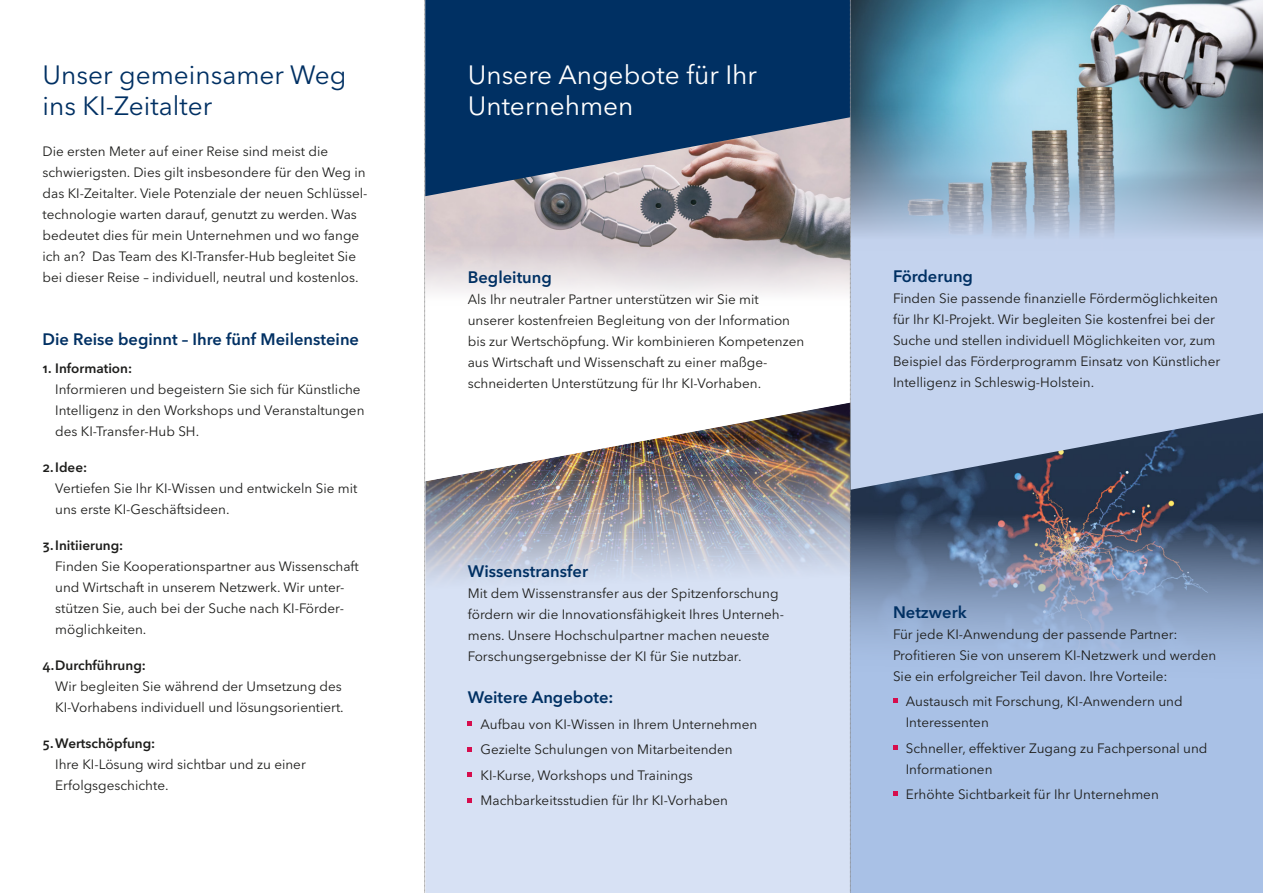
<style>
.page{position:relative;width:1263px;height:893px;background:#fff}
.page>*{position:absolute;margin:0;border:0;box-sizing:border-box;transform-origin:0 0}
.t1{font:26.25px/31.5px "Avenir Next LT Pro";color:#003063}
.t2{font:26.25px/31.5px "Avenir Next LT Pro";color:#fff}
.t3{font:600 16.5px "Avenir Next LT Pro";color:#003063}
.t4{font:13.5px/21px "Avenir Next LT Pro";color:#1d1d1b}
.t5{font:600 13.5px "Avenir Next LT Pro";color:#1d1d1b}
</style>
<div class="page">
<div style="left:426px;top:613px;width:424px;height:280px;background:#d7e1f4"></div>
<img style="left:426px;top:481px;width:424px;height:132px">
<div style="left:850px;top:409px;width:413px;height:484px;background:#a9c1e6"></div>
<img style="left:851px;top:490px;width:412px;height:209px">
<img style="left:428px;top:305px;width:422px;height:176px">
<img style="left:426px;top:196px;width:424px;height:107px">
<svg style="left:851px;top:251px;width:412px;height:239px;background:#abbad4"></svg>
<img style="left:851px;top:0;width:412px;height:251px">
<svg style="left:426px;top:0;width:424px;height:196px;background:#254971"></svg>
<svg style="left:893px;top:699px;width:4px;height:4px"></svg>
<svg style="left:893px;top:745px;width:4px;height:5px"></svg>
<svg style="left:893px;top:792px;width:4px;height:4px"></svg>
<svg style="left:468px;top:721px;width:4px;height:5px"></svg>
<svg style="left:468px;top:747px;width:4px;height:4px"></svg>
<svg style="left:468px;top:772px;width:4px;height:5px"></svg>
<svg style="left:468px;top:798px;width:4px;height:4px"></svg>
<svg style="left:424px;top:0;width:2px;height:893px;background:#bfc3c9"></svg>
<svg style="left:850px;top:0;width:1px;height:893px"></svg>
<h1 class="t1" style="left:43px;top:59px;width:305px">Unser gemeinsamer Weg ins KI-Zeitalter</h1>
<p class="t4" style="left:43px;top:140px;width:327px">Die ersten Meter auf einer Reise sind meist die schwierigsten. Dies gilt insbesondere für den Weg in das KI-Zeitalter. Viele Potenziale der neuen Schlüssel&shy;technologie warten darauf, genutzt zu werden. Was bedeutet dies für mein Unternehmen und wo fange ich an? Das Team des KI-Transfer-Hub begleitet Sie bei dieser Reise – individuell, neutral und kostenlos.</p>
<p class="t3" style="left:43px;top:329px;width:318px">Die Reise beginnt – Ihre fünf Meilensteine</p>
<p class="t5" style="left:43px;top:360px;width:91px">1. Information:</p>
<p class="t4" style="left:55px;top:379px;width:311px">Informieren und begeistern Sie sich für Künstliche<br>Intelligenz in den Workshops und Veranstaltungen des KI-Transfer-Hub SH.</p>
<p class="t5" style="left:43px;top:459px;width:46px">2.Idee:</p>
<p class="t4" style="left:55px;top:478px;width:304px">Vertiefen Sie Ihr KI-Wissen und entwickeln Sie mit uns erste KI-Geschäftsideen.</p>
<p class="t5" style="left:43px;top:537px;width:82px">3.Initiierung:</p>
<p class="t4" style="left:55px;top:556px;width:305px">Finden Sie Kooperationspartner aus Wissenschaft und Wirtschaft in unserem Netzwerk. Wir unter&shy;stützen Sie, auch bei der Suche nach KI-Förder&shy;möglichkeiten.</p>
<p class="t5" style="left:43px;top:657px;width:105px">4.Durchführung:</p>
<p class="t4" style="left:55px;top:676px;width:290px">Wir begleiten Sie während der Umsetzung des<br>KI-Vorhabens individuell und lösungsorientiert.</p>
<p class="t5" style="left:43px;top:735px;width:114px">5.Wertschöpfung:</p>
<p class="t4" style="left:55px;top:754px;width:252px">Ihre KI-Lösung wird sichtbar und zu einer<br>Erfolgsgeschichte.</p>
<h1 class="t2" style="left:468px;top:59px;width:291px">Unsere Angebote für Ihr<br>Unternehmen</h1>
<p class="t3" style="left:468px;top:267px;width:86px">Begleitung</p>
<p class="t4" style="left:468px;top:289px;width:338px">Als Ihr neutraler Partner unterstützen wir Sie mit unserer kostenfreien Begleitung von der Information bis zur Wertschöpfung. Wir kombinieren Kompetenzen aus Wirtschaft und Wissenschaft zu einer maßge&shy;schneiderten Unterstützung für Ihr KI-Vorhaben.</p>
<p class="t3" style="left:468px;top:561px;width:122px">Wissenstransfer</p>
<p class="t4" style="left:468px;top:583px;width:318px">Mit dem Wissenstransfer aus der Spitzenforschung fördern wir die Innovationsfähigkeit Ihres Unterneh&shy;mens. Unsere Hochschulpartner machen neueste Forschungsergebnisse der KI für Sie nutzbar.</p>
<p class="t3" style="left:468px;top:687px;width:147px">Weitere Angebote:</p>
<p class="t4" style="left:480px;top:711px;width:278px;line-height:25.5px">Aufbau von KI-Wissen in Ihrem Unternehmen Gezielte Schulungen von Mitarbeitenden KI-Kurse, Workshops und Trainings Machbarkeitsstudien für Ihr KI-Vorhaben</p>
<p class="t3" style="left:893px;top:266px;width:82px">Förderung</p>
<p class="t4" style="left:893px;top:287px;width:329px">Finden Sie passende finanzielle Fördermöglichkeiten für Ihr KI-Projekt. Wir begleiten Sie kostenfrei bei der Suche und stellen individuell Möglichkeiten vor, zum Beispiel das Förderprogramm Einsatz von Künstlicher Intelligenz in Schleswig-Holstein.</p>
<p class="t3" style="left:893px;top:602px;width:75px">Netzwerk</p>
<p class="t4" style="left:893px;top:623px;width:325px">Für jede KI-Anwendung der passende Partner:<br>Profitieren Sie von unserem KI-Netzwerk und werden<br>Sie ein erfolgreicher Teil davon. Ihre Vorteile:</p>
<p class="t4" style="left:906px;top:691px;width:278px">Austausch mit Forschung, KI-Anwendern und<br>Interessenten</p>
<p class="t4" style="left:906px;top:737px;width:303px">Schneller, effektiver Zugang zu Fachpersonal und<br>Informationen</p>
<p class="t4" style="left:906px;top:784px;width:255px">Erhöhte Sichtbarkeit für Ihr Unternehmen</p>
</div>
